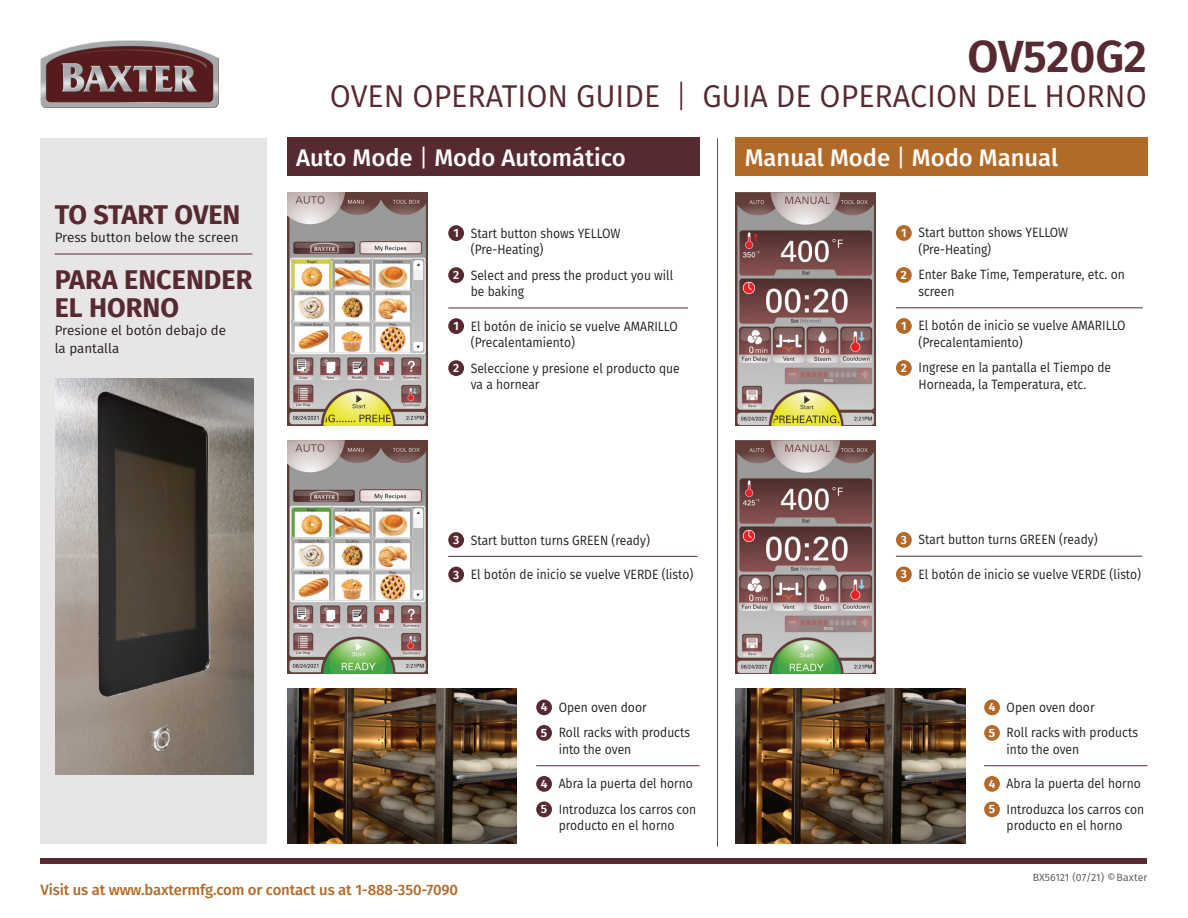
<style>
.page{position:relative;width:1188px;height:918px;background:#fff}
.page>*{position:absolute;margin:0;border:0;box-sizing:border-box;transform-origin:0 0}
.t1{font:600 45px "Fira Sans";letter-spacing:-.005em;color:#572931}
.t2{font:31.5px "Fira Sans";color:#572931}
.t3{font:700 27px/28.5px "Fira Sans";color:#572931}
.t4{font:500 24px "Fira Sans";color:#fff}
.t5{font:500 15px "Fira Sans";letter-spacing:-.01em;color:#b26a28}
.t6{font:13.5px/16.5px "Fira Sans";color:#231f20;scale:.9 1}
.t7{font:13.5px/18px "Fira Sans";color:#231f20}
.t8{font:10.5px "Fira Sans";letter-spacing:.01em;color:#535759}
.s1{font-weight:300}
.s2{font-weight:400}
.s3{font-weight:600;font-size:12px;color:#fff}
</style>
<div class="page">
<div style="left:40px;top:138px;width:227px;height:705px;background:#e7e5e5"></div>
<img style="left:55px;top:378px;width:198px;height:397px">
<img style="left:41px;top:40px;width:177px;height:67px">
<div style="left:40px;top:858px;width:1108px;height:6px;background:#572931"></div>
<div style="left:287px;top:138px;width:412px;height:38px;background:#572931"></div>
<img style="left:287px;top:193px;width:140px;height:233px">
<img style="left:287px;top:440px;width:140px;height:234px">
<hr style="left:448px;top:308px;width:240px;height:1px;background:#572931">
<div style="left:448px;top:225px;width:16px;height:16px;background:#572931;border-radius:50%"></div>
<div style="left:448px;top:267px;width:16px;height:16px;background:#572931;border-radius:50%"></div>
<div style="left:448px;top:318px;width:16px;height:16px;background:#572931;border-radius:50%"></div>
<div style="left:448px;top:360px;width:16px;height:16px;background:#572931;border-radius:50%"></div>
<hr style="left:448px;top:556px;width:250px;height:1px;background:#572931">
<div style="left:448px;top:532px;width:16px;height:16px;background:#572931;border-radius:50%"></div>
<div style="left:448px;top:567px;width:16px;height:15px;background:#572931;border-radius:50%"></div>
<hr style="left:536px;top:765px;width:164px;height:1px;background:#572931">
<div style="left:536px;top:700px;width:16px;height:15px;background:#572931;border-radius:50%"></div>
<div style="left:536px;top:725px;width:16px;height:16px;background:#572931;border-radius:50%"></div>
<div style="left:536px;top:776px;width:16px;height:16px;background:#572931;border-radius:50%"></div>
<div style="left:536px;top:802px;width:16px;height:15px;background:#572931;border-radius:50%"></div>
<img style="left:736px;top:193px;width:140px;height:233px">
<hr style="left:896px;top:308px;width:247px;height:1px;background:#572931">
<div style="left:896px;top:225px;width:16px;height:16px;background:#b26a28;border-radius:50%"></div>
<div style="left:896px;top:267px;width:16px;height:16px;background:#b26a28;border-radius:50%"></div>
<div style="left:896px;top:318px;width:16px;height:16px;background:#b26a28;border-radius:50%"></div>
<div style="left:896px;top:360px;width:16px;height:16px;background:#b26a28;border-radius:50%"></div>
<img style="left:736px;top:440px;width:140px;height:234px">
<hr style="left:896px;top:556px;width:246px;height:1px;background:#572931">
<div style="left:896px;top:532px;width:16px;height:16px;background:#b26a28;border-radius:50%"></div>
<div style="left:896px;top:566px;width:16px;height:16px;background:#b26a28;border-radius:50%"></div>
<img style="left:287px;top:689px;width:230px;height:154px">
<hr style="left:984px;top:765px;width:163px;height:1px;background:#572931">
<div style="left:984px;top:700px;width:16px;height:15px;background:#b26a28;border-radius:50%"></div>
<div style="left:984px;top:725px;width:16px;height:16px;background:#b26a28;border-radius:50%"></div>
<div style="left:984px;top:776px;width:16px;height:16px;background:#b26a28;border-radius:50%"></div>
<div style="left:984px;top:802px;width:16px;height:15px;background:#b26a28;border-radius:50%"></div>
<img style="left:736px;top:689px;width:229px;height:154px">
<div style="left:736px;top:138px;width:412px;height:38px;background:#b26a28"></div>
<hr style="left:717px;top:138px;width:1px;height:709px;background:#535759">
<hr style="left:55px;top:254px;width:197px;height:1px;background:#572931">
<h1 class="t1" style="left:967px;top:20px;width:181px">OV520G2</h1>
<h2 class="t2" style="left:330px;top:72px;width:819px">OVEN OPERATION GUIDE <span class="s1">|</span> GUIA DE OPERACION DEL HORNO</h2>
<h3 class="t3" style="left:55px;top:199px;width:187px">TO START OVEN</h3>
<p class="t7" style="left:55px;top:228px;width:185px">Press button below the screen</p>
<h3 class="t3" style="left:55px;top:263px;width:199px">PARA ENCENDER<br>EL HORNO</h3>
<p class="t7" style="left:55px;top:321px;width:173px">Presione el botón debajo de la pantalla</p>
<h3 class="t4" style="left:296px;top:138px;width:331px">Auto Mode <span class="s2">|</span> Modo Automático</h3>
<p class="t6" style="left:471px;top:224px;width:168px;text-indent:-17px"><span class="s3">1</span> Start button shows YELLOW (Pre-Heating)</p>
<p class="t6" style="left:471px;top:266px;width:227px;text-indent:-18px"><span class="s3">2</span> Select and press the product you will be baking</p>
<p class="t6" style="left:471px;top:317px;width:232px;text-indent:-17px"><span class="s3">1</span> El botón de inicio se vuelve AMARILLO (Precalentamiento)</p>
<p class="t6" style="left:471px;top:359px;width:234px;text-indent:-18px"><span class="s3">2</span> Seleccione y presione el producto que va a hornear</p>
<h3 class="t4" style="left:745px;top:138px;width:315px">Manual Mode <span class="s2">|</span> Modo Manual</h3>
<p class="t6" style="left:918px;top:224px;width:168px;text-indent:-17px"><span class="s3">1</span> Start button shows YELLOW (Pre-Heating)</p>
<p class="t6" style="left:918px;top:266px;width:231px;text-indent:-18px"><span class="s3">2</span> Enter Bake Time, Temperature, etc. on screen</p>
<p class="t6" style="left:918px;top:317px;width:232px;text-indent:-17px"><span class="s3">1</span> El botón de inicio se vuelve AMARILLO (Precalentamiento)</p>
<p class="t6" style="left:901px;top:359px;width:235px;text-align:center"><span class="s3">2</span> Ingrese en la pantalla el Tiempo de<br>Horneada, la Temperatura, etc.</p>
<p class="t6" style="left:453px;top:531px;width:220px"><span class="s3">3</span> Start button turns GREEN (ready)</p>
<p class="t6" style="left:453px;top:566px;width:269px"><span class="s3">3</span> El botón de inicio se vuelve VERDE (listo)</p>
<p class="t5" style="left:40px;top:878px;width:419px">Visit us at www.baxtermfg.com or contact us at 1-888-350-7090</p>
<p class="t6" style="left:541px;top:694px;width:167px;line-height:25.5px"><span class="s3">4</span> Open oven door<br><span class="s3">5</span> Roll racks with products</p>
<p class="t6" style="left:559px;top:741px;width:82px">into the oven</p>
<p class="t6" style="left:541px;top:771px;width:174px;line-height:25.5px"><span class="s3">4</span> Abra la puerta del horno<br><span class="s3">5</span> Introduzca los carros con</p>
<p class="t6" style="left:559px;top:817px;width:130px">producto en el horno</p>
<p class="t6" style="left:901px;top:531px;width:220px"><span class="s3">3</span> Start button turns GREEN (ready)</p>
<p class="t6" style="left:901px;top:566px;width:269px"><span class="s3">3</span> El botón de inicio se vuelve VERDE (listo)</p>
<p class="t6" style="left:989px;top:694px;width:167px;line-height:25.5px"><span class="s3">4</span> Open oven door<br><span class="s3">5</span> Roll racks with products</p>
<p class="t6" style="left:1007px;top:741px;width:82px">into the oven</p>
<p class="t6" style="left:989px;top:771px;width:174px;line-height:25.5px"><span class="s3">4</span> Abra la puerta del horno<br><span class="s3">5</span> Introduzca los carros con</p>
<p class="t6" style="left:1007px;top:817px;width:130px">producto en el horno</p>
<p class="t8" style="left:1033px;top:869px;width:116px">BX56121 (07/21) ©Baxter</p>
</div>
